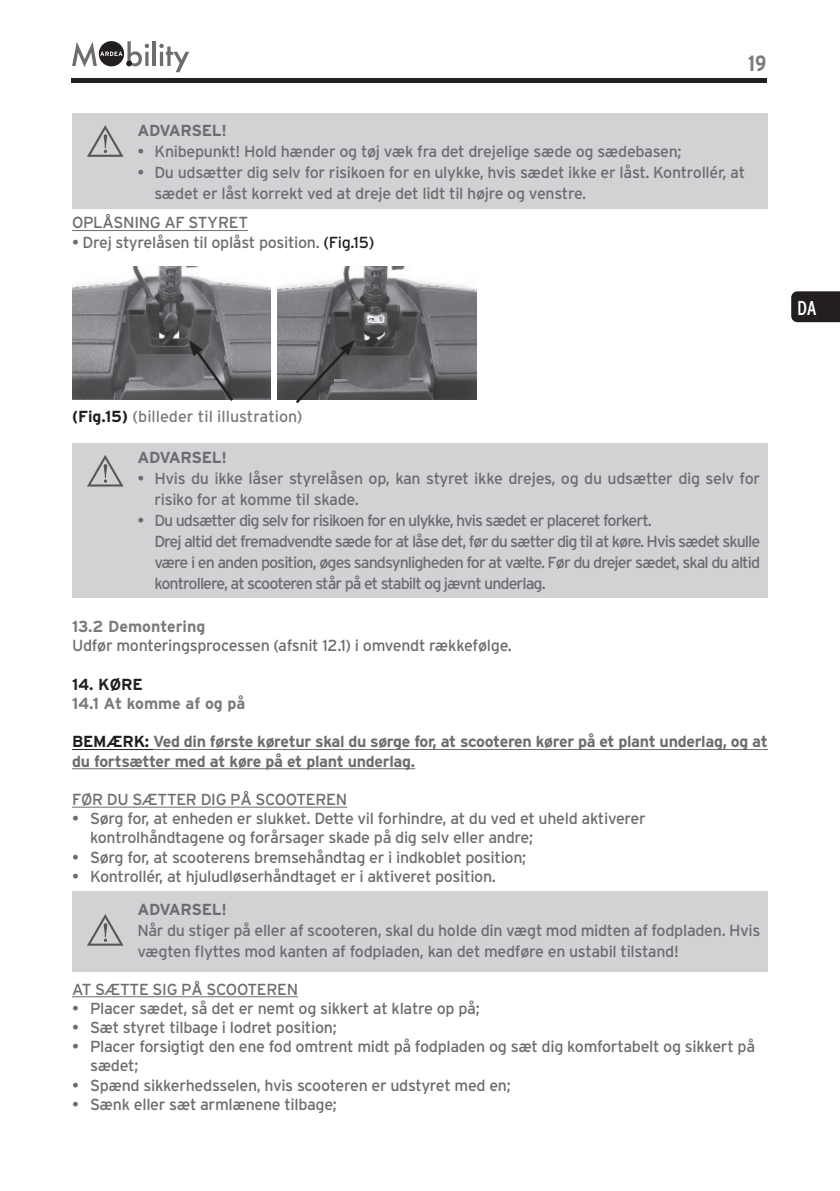
<style>
.page{position:relative;width:840px;height:1191px;background:#fff}
.page>*{position:absolute;margin:0;border:0;box-sizing:border-box;transform-origin:0 0}
.t1{font:700 22px "Interstate Condensed";color:#787a7d}
.t2{font:20px "Interstate Condensed";color:#fff}
.t3{font:16px/21px "Interstate";letter-spacing:-.02em;color:#6c6d70}
.t4{font:16px/21px "Interstate";letter-spacing:-.06em;color:#6c6d70}
.t5{font:700 16px/19.2px "Interstate";letter-spacing:-.02em;color:#6c6d70}
.t6{font:16px "Interstate";color:#787a7d}
.t7{font:700 16px "Interstate";color:#787a7d}
.t8{font:700 16px "Interstate";color:#231f20}
.s1{color:#231f20}
.s2{font-weight:700;color:#231f20}
</style>
<div class="page">
<div style="left:71px;top:78px;width:695px;height:5px;background:#231f20"></div>
<svg style="left:791px;top:291px;width:48px;height:31px"></svg>
<hr style="left:152px;top:41px;width:4px;height:25px;background:#6c6d70">
<svg style="left:159px;top:44px;width:30px;height:28px"></svg>
<svg style="left:72px;top:41px;width:77px;height:26px"></svg>
<hr style="left:72px;top:230px;width:176px;height:1px;background:#6c6d70">
<hr style="left:72px;top:749px;width:81px;height:1px;background:#231f20">
<hr style="left:153px;top:749px;width:614px;height:1px;background:#6c6d70">
<hr style="left:72px;top:768px;width:343px;height:1px;background:#6c6d70">
<hr style="left:72px;top:807px;width:275px;height:1px;background:#6c6d70">
<hr style="left:72px;top:996px;width:226px;height:1px;background:#6c6d70">
<div style="left:72px;top:113px;width:695px;height:95px;background:#d1d2d4"></div>
<svg style="left:87px;top:125px;width:36px;height:32px"></svg>
<img style="left:277px;top:267px;width:199px;height:132px">
<img style="left:72px;top:267px;width:199px;height:132px">
<svg style="left:293px;top:340px;width:61px;height:64px;background:#68686b"></svg>
<svg style="left:189px;top:340px;width:46px;height:61px;background:#69696c"></svg>
<div style="left:72px;top:443px;width:695px;height:155px;background:#d1d2d4"></div>
<svg style="left:87px;top:455px;width:36px;height:31px"></svg>
<div style="left:72px;top:890px;width:695px;height:81px;background:#d1d2d4"></div>
<svg style="left:87px;top:914px;width:36px;height:31px"></svg>
<h1 class="t1" style="left:747px;top:51px;width:20px">19</h1>
<p class="t5" style="left:137px;top:121px;width:91px">ADVARSEL!</p>
<p class="t3" style="left:137px;top:141px;width:545px">• Knibepunkt! Hold hænder og tøj væk fra det drejelige sæde og sædebasen;</p>
<p class="t3" style="left:154px;top:162px;width:592px;text-indent:-17px">• Du udsætter dig selv for risikoen for en ulykke, hvis sædet ikke er låst. Kontrollér, at sædet er låst korrekt ved at dreje det lidt til højre og venstre.</p>
<p class="t3" style="left:72px;top:212px;width:177px">OPLÅSNING AF STYRET</p>
<p class="t3" style="left:72px;top:231px;width:303px">• Drej styrelåsen til oplåst position. <span class="s1">(Fig.15)</span></p>
<p class="t2" style="left:796px;top:296px;width:21px">DA</p>
<p class="t6" style="left:72px;top:406px;width:232px"><span class="s2">(Fig.15)</span> (billeder til illustration)</p>
<p class="t5" style="left:137px;top:448px;width:91px">ADVARSEL!</p>
<p class="t3" style="left:154px;top:468px;width:607px;text-indent:-17px">• Hvis du ikke låser styrelåsen op, kan styret ikke drejes, og du udsætter dig selv for risiko for at komme til skade.</p>
<p class="t4" style="left:154px;top:510px;width:607px;text-indent:-17px">• Du udsætter dig selv for risikoen for en ulykke, hvis sædet er placeret forkert.<br>Drej altid det fremadvendte sæde for at låse det, før du sætter dig til at køre. Hvis sædet skulle være i en anden position, øges sandsynligheden for at vælte. Før du drejer sædet, skal du altid kontrollere, at scooteren står på et stabilt og jævnt underlag.</p>
<p class="t7" style="left:72px;top:617px;width:135px">13.2 Demontering</p>
<p class="t3" style="left:72px;top:635px;width:441px">Udfør monteringsprocessen (afsnit 12.1) i omvendt rækkefølge.</p>
<p class="t8" style="left:72px;top:674px;width:72px">14. KØRE</p>
<p class="t7" style="left:72px;top:693px;width:175px">14.1 At komme af og på</p>
<p class="t5" style="left:72px;top:732px;width:696px"><span class="s1">BEMÆRK:</span> Ved din første køretur skal du sørge for, at scooteren kører på et plant underlag, og at du fortsætter med at køre på et plant underlag.</p>
<p class="t3" style="left:72px;top:788px;width:276px">FØR DU SÆTTER DIG PÅ SCOOTEREN</p>
<p class="t3" style="left:90px;top:809px;width:557px;line-height:19.2px;text-indent:-18px">• Sørg for, at enheden er slukket. Dette vil forhindre, at du ved et uheld aktiverer kontrolhåndtagene og forårsager skade på dig selv eller andre;</p>
<p class="t3" style="left:72px;top:846px;width:455px">• Sørg for, at scooterens bremsehåndtag er i indkoblet position;</p>
<p class="t3" style="left:72px;top:865px;width:425px">• Kontrollér, at hjuludløserhåndtaget er i aktiveret position.</p>
<p class="t5" style="left:137px;top:900px;width:91px">ADVARSEL!</p>
<p class="t3" style="left:137px;top:920px;width:624px">Når du stiger på eller af scooteren, skal du holde din vægt mod midten af fodpladen. Hvis vægten flyttes mod kanten af fodpladen, kan det medføre en ustabil tilstand!</p>
<p class="t3" style="left:72px;top:978px;width:227px">AT SÆTTE SIG PÅ SCOOTEREN</p>
<p class="t3" style="left:72px;top:997px;width:409px">• Placer sædet, så det er nemt og sikkert at klatre op på;</p>
<p class="t3" style="left:72px;top:1016px;width:266px">• Sæt styret tilbage i lodret position;</p>
<p class="t3" style="left:90px;top:1036px;width:666px;line-height:19.2px;text-indent:-18px">• Placer forsigtigt den ene fod omtrent midt på fodpladen og sæt dig komfortabelt og sikkert på sædet;</p>
<p class="t3" style="left:72px;top:1074px;width:440px">• Spænd sikkerhedsselen, hvis scooteren er udstyret med en;</p>
<p class="t3" style="left:72px;top:1093px;width:266px">• Sænk eller sæt armlænene tilbage;</p>
</div>
